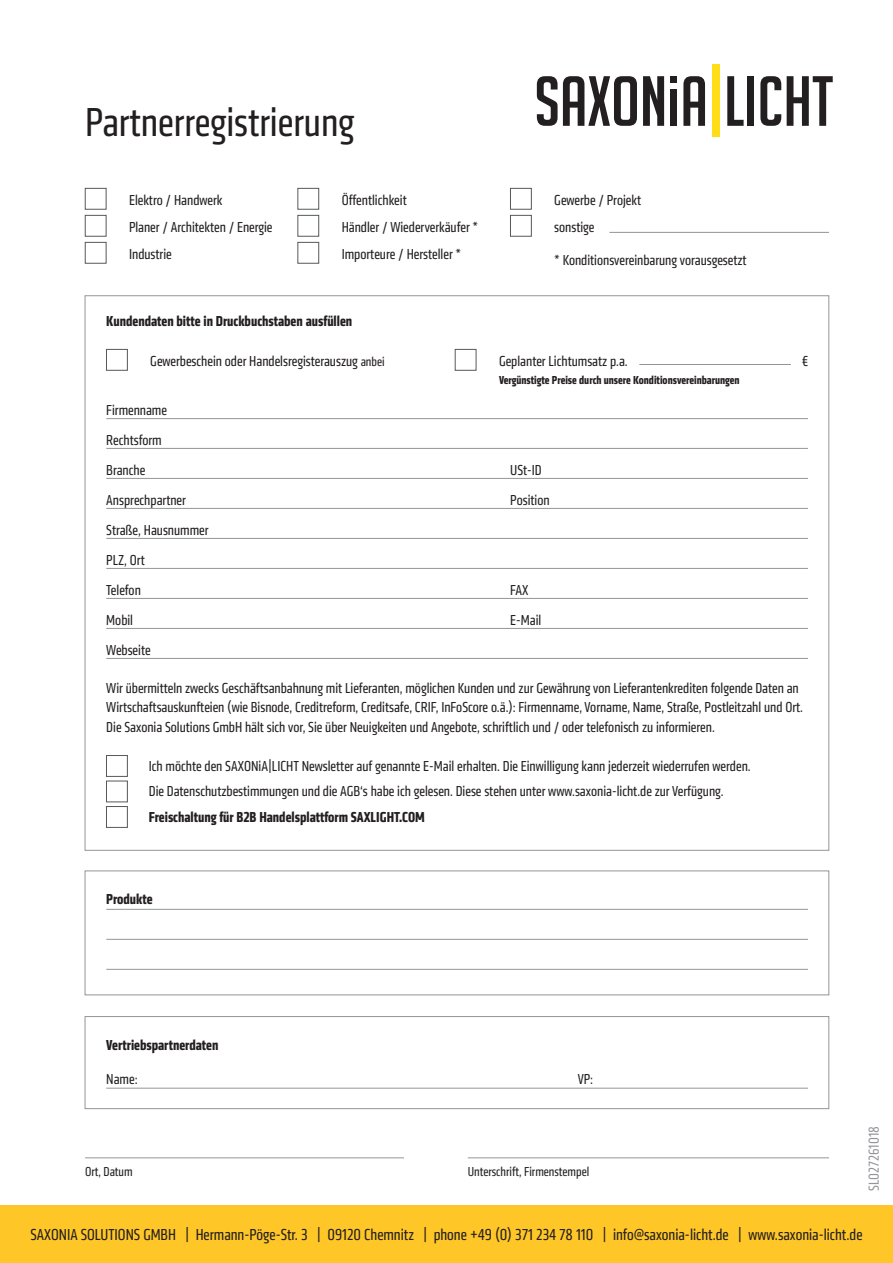
<style>
.page{position:relative;width:893px;height:1263px;background:#fff}
.page>*{position:absolute;margin:0;border:0;box-sizing:border-box;transform-origin:0 0}
.t1{font:condensed 42px "Klavika";color:#231f20}
.t2{font:condensed 16.5px "Klavika";color:#231f20}
.t3{font:condensed 15px/30px "Klavika";color:#231f20}
.t4{font:700 condensed 15px "Klavika";color:#231f20}
.t5{font:condensed 15px "Klavika";color:#939598}
.t6{font:condensed 13.5px "Klavika";color:#231f20}
.t7{font:700 condensed 12px "Klavika";color:#231f20}
.s1{font-size:13.5px}
</style>
<div class="page">
<div style="left:0;top:1205px;width:893px;height:58px;background:#fec627"></div>
<hr style="left:85px;top:1157px;width:319px;height:1px;background:#939598">
<hr style="left:468px;top:1157px;width:361px;height:1px;background:#939598">
<hr style="left:609px;top:232px;width:220px;height:1px;background:#939598">
<div style="left:85px;top:188px;width:21px;height:21px;border:1px solid #57585a"></div>
<div style="left:85px;top:215px;width:21px;height:21px;border:1px solid #57585a"></div>
<div style="left:85px;top:242px;width:21px;height:21px;border:1px solid #57585a"></div>
<div style="left:298px;top:188px;width:21px;height:21px;border:1px solid #57585a"></div>
<div style="left:298px;top:215px;width:21px;height:21px;border:1px solid #57585a"></div>
<div style="left:298px;top:242px;width:21px;height:21px;border:1px solid #57585a"></div>
<div style="left:510px;top:188px;width:21px;height:21px;border:1px solid #57585a"></div>
<div style="left:510px;top:215px;width:21px;height:21px;border:1px solid #57585a"></div>
<div style="left:106px;top:349px;width:22px;height:21px;border:1px solid #57585a"></div>
<div style="left:455px;top:349px;width:21px;height:21px;border:1px solid #57585a"></div>
<hr style="left:639px;top:364px;width:152px;height:1px;background:#939598">
<div style="left:106px;top:755px;width:22px;height:22px;border:1px solid #57585a"></div>
<div style="left:106px;top:781px;width:22px;height:21px;border:1px solid #57585a"></div>
<div style="left:106px;top:806px;width:22px;height:22px;border:1px solid #57585a"></div>
<div style="left:85px;top:871px;width:744px;height:124px;border:1px solid #939598"></div>
<hr style="left:106px;top:909px;width:702px;height:1px;background:#939598">
<hr style="left:106px;top:939px;width:702px;height:1px;background:#939598">
<hr style="left:106px;top:969px;width:702px;height:1px;background:#939598">
<div style="left:85px;top:1016px;width:744px;height:93px;border:1px solid #939598"></div>
<hr style="left:106px;top:1088px;width:702px;height:1px;background:#939598">
<hr style="left:106px;top:448px;width:702px;height:1px;background:#939598">
<hr style="left:106px;top:478px;width:702px;height:1px;background:#939598">
<hr style="left:106px;top:508px;width:702px;height:1px;background:#939598">
<hr style="left:106px;top:538px;width:702px;height:1px;background:#939598">
<hr style="left:106px;top:568px;width:702px;height:1px;background:#939598">
<hr style="left:106px;top:598px;width:702px;height:1px;background:#939598">
<hr style="left:106px;top:628px;width:702px;height:1px;background:#939598">
<hr style="left:106px;top:658px;width:702px;height:1px;background:#939598">
<hr style="left:106px;top:418px;width:702px;height:1px;background:#939598">
<svg style="left:537px;top:76px;width:100px;height:50px"></svg>
<svg style="left:643px;top:76px;width:21px;height:50px"></svg>
<div style="left:670px;top:89px;width:7px;height:37px;background:#231f20"></div>
<svg style="left:683px;top:76px;width:22px;height:50px"></svg>
<div style="left:712px;top:64px;width:8px;height:72px;background:#ffdd17"></div>
<svg style="left:727px;top:76px;width:17px;height:50px"></svg>
<div style="left:747px;top:76px;width:7px;height:50px;background:#231f20"></div>
<svg style="left:760px;top:76px;width:21px;height:50px"></svg>
<svg style="left:787px;top:76px;width:46px;height:50px"></svg>
<div style="left:670px;top:76px;width:7px;height:7px;background:#231f20"></div>
<h1 class="t1" style="left:85px;top:97px;width:271px">Partnerregistrierung</h1>
<p class="t3" style="left:129px;top:187px;width:145px;line-height:27px">Elektro / Handwerk<br>Planer / Architekten / Energie<br>Industrie</p>
<p class="t3" style="left:342px;top:187px;width:138px;line-height:27px">Öffentlichkeit<br>Händler / Wiederverkäufer *<br>Importeure / Hersteller *</p>
<p class="t3" style="left:554px;top:187px;width:88px;line-height:27px">Gewerbe / Projekt sonstige</p>
<p class="t3" style="left:554px;top:245px;width:194px">* Konditionsvereinbarung vorausgesetzt</p>
<p class="t4" style="left:106px;top:311px;width:247px">Kundendaten bitte in Druckbuchstaben ausfüllen</p>
<p class="t3" style="left:150px;top:346px;width:236px">Gewerbeschein oder Handelsregisterauszug <span class="s1">anbei</span></p>
<p class="t3" style="left:499px;top:346px;width:130px">Geplanter Lichtumsatz p.a.</p>
<p class="t3" style="left:802px;top:346px;width:8px">€</p>
<p class="t3" style="left:106px;top:395px;width:104px">Firmenname<br>Rechtsform<br>Branche<br>Ansprechpartner<br>Straße, Hausnummer<br>PLZ, Ort<br>Telefon<br>Mobil<br>Webseite</p>
<p class="t7" style="left:499px;top:372px;width:242px">Vergünstigte Preise durch unsere Konditionsvereinbarungen</p>
<p class="t3" style="left:510px;top:455px;width:41px">USt-ID<br>Position</p>
<p class="t3" style="left:510px;top:575px;width:33px">FAX<br>E-Mail</p>
<p class="t3" style="left:106px;top:678px;width:698px;line-height:19.5px">Wir übermitteln zwecks Geschäftsanbahnung mit Lieferanten, möglichen Kunden und zur Gewährung von Lieferantenkrediten folgende Daten an<br>Wirtschaftsauskunfteien (wie Bisnode, Creditreform, Creditsafe, CRIF, InFoScore o.ä.): Firmenname, Vorname, Name, Straße, Postleitzahl und Ort.<br>Die Saxonia Solutions GmbH hält sich vor, Sie über Neuigkeiten und Angebote, schriftlich und / oder telefonisch zu informieren.</p>
<p class="t3" style="left:149px;top:753px;width:603px;line-height:25.5px">Ich möchte den SAXONiA|LICHT Newsletter auf genannte E-Mail erhalten. Die Einwilligung kann jederzeit wiederrufen werden.<br>Die Datenschutzbestimmungen und die AGB‘s habe ich gelesen. Diese stehen unter www.saxonia-licht.de zur Verfügung.</p>
<p class="t4" style="left:149px;top:807px;width:278px">Freischaltung für B2B Handelsplattform SAXLIGHT.COM</p>
<p class="t4" style="left:106px;top:889px;width:48px">Produkte</p>
<p class="t4" style="left:106px;top:1035px;width:114px">Vertriebspartnerdaten</p>
<p class="t3" style="left:106px;top:1064px;width:33px">Name:</p>
<p class="t3" style="left:578px;top:1064px;width:17px">VP:</p>
<p class="t6" style="left:85px;top:1164px;width:49px">Ort, Datum</p>
<p class="t6" style="left:468px;top:1164px;width:123px">Unterschrift, Firmenstempel</p>
<p class="t5" style="left:865px;top:1191px;width:66px;rotate:-90deg">SL027261018</p>
<p class="t2" style="left:31px;top:1224px;width:833px">SAXONIA SOLUTIONS GMBH | Hermann-Pöge-Str. 3 | 09120 Chemnitz | phone +49 (0) 371 234 78 110 | info@saxonia-licht.de | www.saxonia-licht.de</p>
</div>
